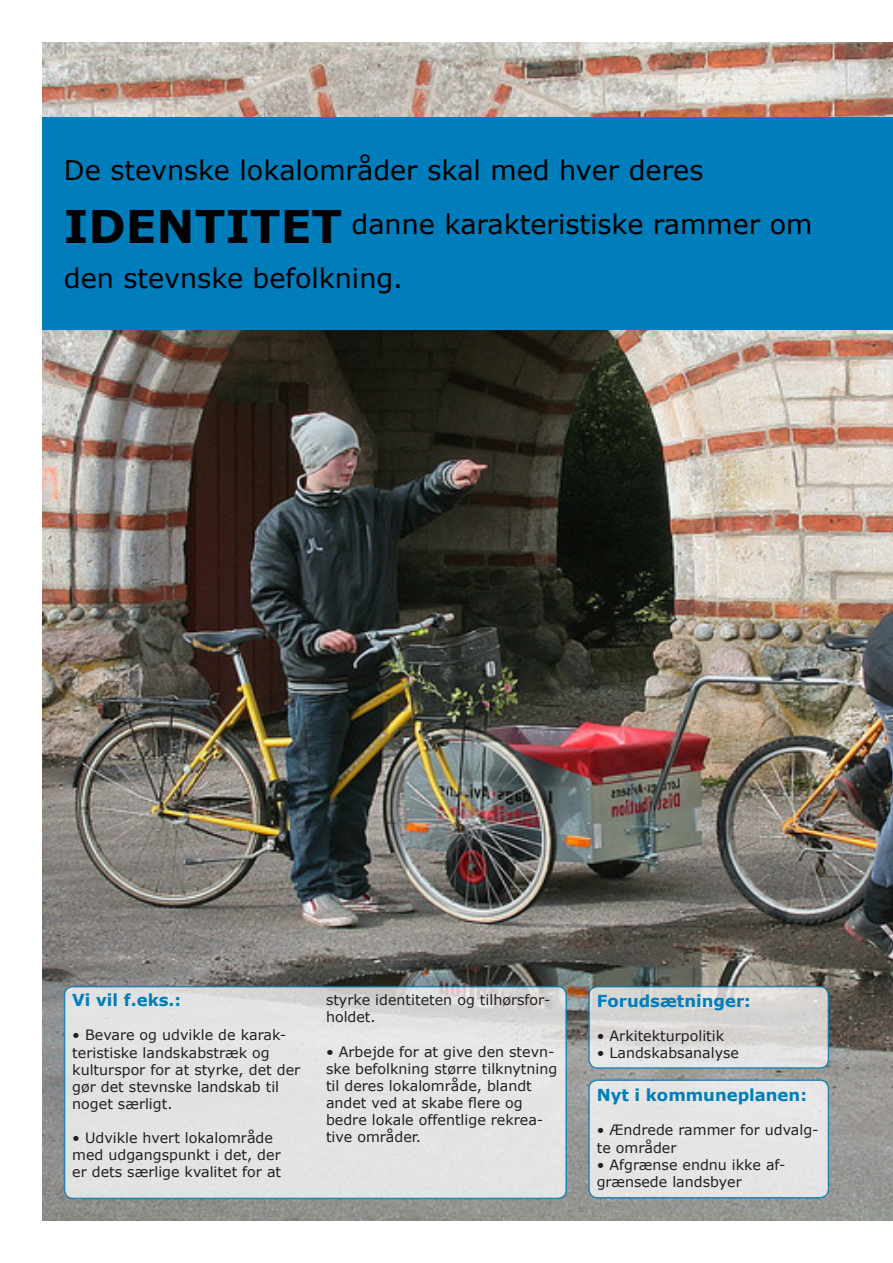
<style>
.page{position:relative;width:893px;height:1263px;background:#fff}
.page>*{position:absolute;margin:0;border:0;box-sizing:border-box;transform-origin:0 0}
.Afsnit_overskrift{font:27px/54px "Verdana";color:#000}
.Broedtekst{font:700 16.5px "Verdana";color:#007dbb}
.Broedtekst-2{font:14.25px/17.1px "Verdana";color:#231f20}
.s1{font-weight:700;font-size:45px}
</style>
<div class="page">
<img style="left:43px;top:43px;width:850px;height:1177px">
<div style="left:43px;top:117px;width:850px;height:213px;background:#007dbb"></div>
<svg style="left:65px;top:986px;width:501px;height:212px;background:#e2e2e2"></svg>
<div style="left:64px;top:986px;width:503px;height:213px;border:2px solid #007dbb;border-radius:9px"></div>
<div style="left:589px;top:1080px;width:239px;height:118px;background:#e5e5e5;border-radius:9px"></div>
<div style="left:588px;top:1079px;width:241px;height:119px;border:2px solid #007dbb;border-radius:9px"></div>
<svg style="left:589px;top:986px;width:239px;height:82px;background:#dad9d8"></svg>
<div style="left:588px;top:986px;width:241px;height:83px;border:2px solid #007dbb;border-radius:9px"></div>
<p class="Afsnit_overskrift" style="left:64px;top:142px;width:750px">De stevnske lokalområder skal med hver deres<br><span class="s1">IDENTITET</span> danne karakteristiske rammer om den stevnske befolkning.</p>
<p class="Broedtekst" style="left:72px;top:988px;width:110px">Vi vil f.eks.:</p>
<p class="Broedtekst-2" style="left:72px;top:1026px;width:229px">• Bevare og udvikle de karak&shy;teristiske landskabstræk og kulturspor for at styrke, det der gør det stevnske landskab til noget særligt.</p>
<p class="Broedtekst-2" style="left:72px;top:1129px;width:210px">• Udvikle hvert lokalområde med udgangspunkt i det, der er dets særlige kvalitet for at</p>
<p class="Broedtekst-2" style="left:326px;top:991px;width:226px">styrke identiteten og tilhørsfor&shy;holdet.</p>
<p class="Broedtekst-2" style="left:326px;top:1043px;width:233px">• Arbejde for at give den stevn&shy;ske befolkning større tilknytning til deres lokalområde, blandt andet ved at skabe flere og bedre lokale offentlige rekrea&shy;tive områder.</p>
<p class="Broedtekst" style="left:597px;top:989px;width:156px">Forudsætninger:</p>
<p class="Broedtekst-2" style="left:597px;top:1027px;width:129px">• Arkitekturpolitik</p>
<p class="Broedtekst-2" style="left:597px;top:1044px;width:144px">• Landskabsanalyse</p>
<p class="Broedtekst" style="left:597px;top:1083px;width:212px">Nyt i kommuneplanen:</p>
<p class="Broedtekst-2" style="left:597px;top:1121px;width:223px">• Ændrede rammer for udvalg&shy;te områder</p>
<p class="Broedtekst-2" style="left:597px;top:1156px;width:191px">• Afgrænse endnu ikke af&shy;grænsede landsbyer</p>
</div>
